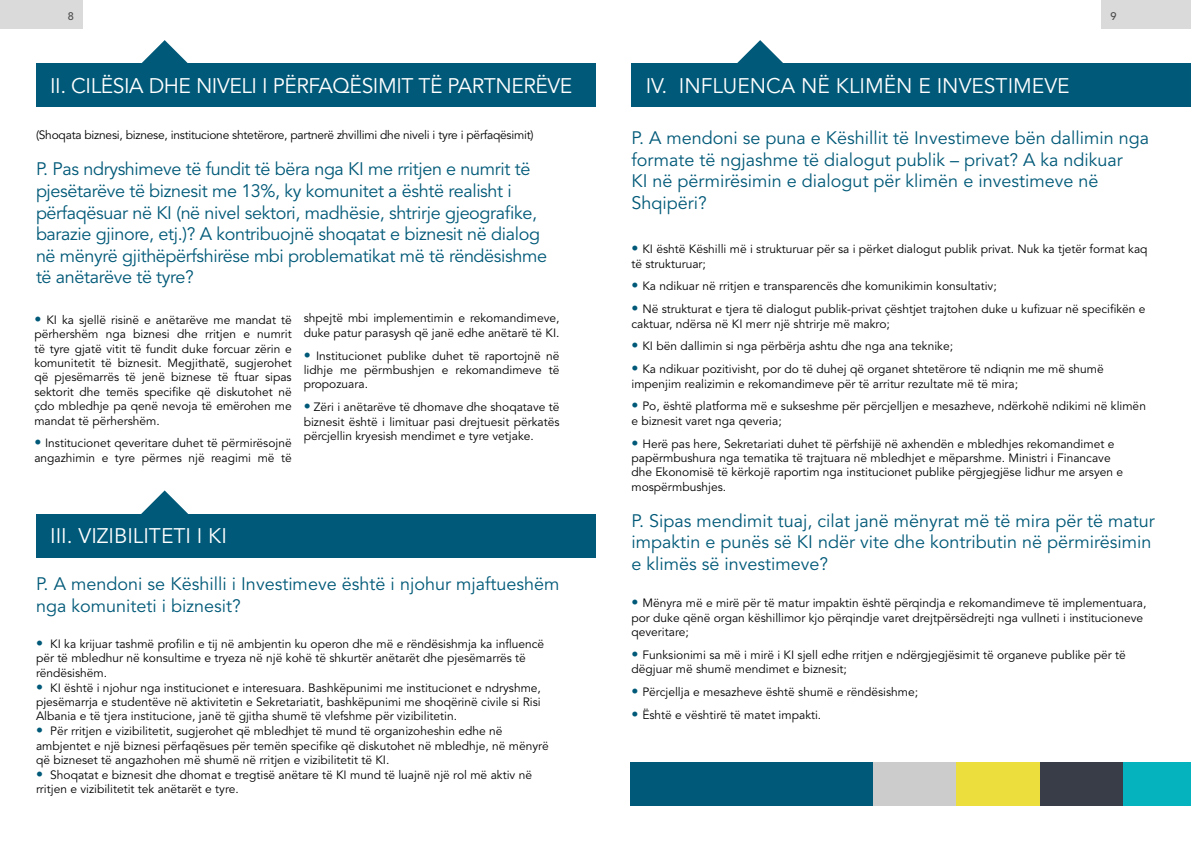
<style>
.page{position:relative;width:1191px;height:842px;background:#fff}
.page>*{position:absolute;margin:0;border:0;box-sizing:border-box;transform-origin:0 0}
.t1{font:21px "Avenir LT Std";color:#fff}
.t2{font:21px "Avenir LT Std";letter-spacing:-.02em;color:#fff}
.t3{font:18px/21.6px "Avenir LT Std";color:#005978}
.t4{font:18px/21.6px "Avenir LT Std";letter-spacing:-.02em;color:#005978}
.t5{font:12px/14.4px "Avenir LT Std";color:#000}
.t6{font:12px "Avenir LT Std";letter-spacing:-.02em;color:#000}
.t7{font:500 11px "Avenir LT Std";color:#4d4d4d}
.s1{font-size:14px;color:#005978}
</style>
<div class="page">
<div style="left:1101px;top:0;width:90px;height:29px;background:#dadada"></div>
<div style="left:0;top:0;width:83px;height:29px;background:#dadada"></div>
<div style="left:36px;top:514px;width:559px;height:43px;background:#005978"></div>
<svg style="left:141px;top:490px;width:47px;height:24px"></svg>
<div style="left:631px;top:64px;width:560px;height:43px;background:#005978"></div>
<svg style="left:728px;top:40px;width:64px;height:24px"></svg>
<div style="left:36px;top:64px;width:559px;height:43px;background:#005978"></div>
<svg style="left:133px;top:40px;width:64px;height:24px"></svg>
<div style="left:630px;top:763px;width:243px;height:43px;background:#005978"></div>
<div style="left:873px;top:763px;width:83px;height:43px;background:#ccc"></div>
<div style="left:956px;top:763px;width:84px;height:43px;background:#ebde3d"></div>
<div style="left:1040px;top:763px;width:83px;height:43px;background:#383d47"></div>
<div style="left:1123px;top:763px;width:68px;height:43px;background:#05b3be"></div>
<p class="t7" style="left:68px;top:9px;width:8px">8</p>
<p class="t7" style="left:1110px;top:9px;width:8px">9</p>
<h1 class="t2" style="left:50px;top:73px;width:524px">II. CILËSIA DHE NIVELI I PËRFAQËSIMIT TË PARTNERËVE</h1>
<h1 class="t1" style="left:645px;top:73px;width:425px">IV. INFLUENCA NË KLIMËN E INVESTIMEVE</h1>
<p class="t6" style="left:36px;top:128px;width:499px">(Shoqata biznesi, biznese, institucione shtetërore, partnerë zhvillimi dhe niveli i tyre i përfaqësimit)</p>
<p class="t4" style="left:36px;top:159px;width:512px">P. Pas ndryshimeve të fundit të bëra nga KI me rritjen e numrit të pjesëtarëve të biznesit me 13%, ky komunitet a është realisht i përfaqësuar në KI (në nivel sektori, madhësie, shtrirje gjeografike, barazie gjinore, etj.)? A kontribuojnë shoqatat e biznesit në dialog në mënyrë gjithëpërfshirëse mbi problematikat më të rëndësishme të anëtarëve të tyre?</p>
<p class="t5" style="left:34px;top:313px;width:259px;text-align:justify"><span class="s1">•</span> KI ka sjellë risinë e anëtarëve me mandat të përhershëm nga biznesi dhe rritjen e numrit të tyre gjatë vitit të fundit duke forcuar zërin e komunitetit të biznesit. Megjithatë, sugjerohet që pjesëmarrës të jenë biznese të ftuar sipas sektorit dhe temës specifike që diskutohet në çdo mbledhje pa qenë nevoja të emërohen me mandat të përhershëm.</p>
<p class="t5" style="left:34px;top:436px;width:259px"><span class="s1">•</span> Institucionet qeveritare duhet të përmirësojnë angazhimin e tyre përmes një reagimi më të</p>
<p class="t5" style="left:304px;top:311px;width:257px">shpejtë mbi implementimin e rekomandimeve, duke patur parasysh që janë edhe anëtarë të KI.</p>
<p class="t5" style="left:304px;top:349px;width:257px;text-align:justify"><span class="s1">•</span> Institucionet publike duhet të raportojnë në lidhje me përmbushjen e rekomandimeve të propozuara.</p>
<p class="t5" style="left:304px;top:400px;width:257px;text-align:justify"><span class="s1">•</span> Zëri i anëtarëve të dhomave dhe shoqatave të biznesit është i limituar pasi drejtuesit përkatës përcjellin kryesish mendimet e tyre vetjake.</p>
<h1 class="t1" style="left:50px;top:524px;width:178px">III. VIZIBILITETI I KI</h1>
<h2 class="t3" style="left:36px;top:573px;width:525px">P. A mendoni se Këshilli i Investimeve është i njohur mjaftueshëm nga komuniteti i biznesit?</h2>
<p class="t5" style="left:36px;top:637px;width:510px"><span class="s1">•</span> KI ka krijuar tashmë profilin e tij në ambjentin ku operon dhe më e rëndësishmja ka influencë për të mbledhur në konsultime e tryeza në një kohë të shkurtër anëtarët dhe pjesëmarrës të rëndësishëm.</p>
<p class="t5" style="left:36px;top:680px;width:506px;text-align:justify"><span class="s1">•</span> KI është i njohur nga institucionet e interesuara. Bashkëpunimi me institucionet e ndryshme, pjesëmarrja e studentëve në aktivitetin e Sekretariatit, bashkëpunimi me shoqërinë civile si Risi Albania e të tjera institucione, janë të gjitha shumë të vlefshme për vizibilitetin.</p>
<p class="t5" style="left:36px;top:724px;width:514px"><span class="s1">•</span> Për rritjen e vizibilitetit, sugjerohet që mbledhjet të mund të organizoheshin edhe në ambjentet e një biznesi përfaqësues për temën specifike që diskutohet në mbledhje, në mënyrë që bizneset të angazhohen më shumë në rritjen e vizibilitetit të KI.</p>
<p class="t5" style="left:36px;top:768px;width:497px"><span class="s1">•</span> Shoqatat e biznesit dhe dhomat e tregtisë anëtare të KI mund të luajnë një rol më aktiv në rritjen e vizibilitetit tek anëtarët e tyre.</p>
<h2 class="t3" style="left:631px;top:127px;width:519px">P. A mendoni se puna e Këshillit të Investimeve bën dallimin nga formate të ngjashme të dialogut publik – privat? A ka ndikuar<br>KI në përmirësimin e dialogut për klimën e investimeve në Shqipëri?</h2>
<p class="t5" style="left:631px;top:242px;width:517px"><span class="s1">•</span> KI është Këshilli më i strukturuar për sa i përket dialogut publik privat. Nuk ka tjetër format kaq të strukturuar;</p>
<p class="t5" style="left:631px;top:279px;width:367px"><span class="s1">•</span> Ka ndikuar në rritjen e transparencës dhe komunikimin konsultativ;</p>
<p class="t5" style="left:631px;top:302px;width:515px"><span class="s1">•</span> Në strukturat e tjera të dialogut publik-privat çështjet trajtohen duke u kufizuar në specifikën e caktuar, ndërsa në KI merr një shtrirje më makro;</p>
<p class="t5" style="left:631px;top:339px;width:323px"><span class="s1">•</span> KI bën dallimin si nga përbërja ashtu dhe nga ana teknike;</p>
<p class="t5" style="left:631px;top:362px;width:474px"><span class="s1">•</span> Ka ndikuar pozitivisht, por do të duhej që organet shtetërore të ndiqnin me më shumë impenjim realizimin e rekomandimeve për të arritur rezultate më të mira;</p>
<p class="t5" style="left:631px;top:399px;width:516px"><span class="s1">•</span> Po, është platforma më e sukseshme për përcjelljen e mesazheve, ndërkohë ndikimi në klimën e biznesit varet nga qeveria;</p>
<p class="t5" style="left:631px;top:437px;width:493px"><span class="s1">•</span> Herë pas here, Sekretariati duhet të përfshijë në axhendën e mbledhjes rekomandimet e papërmbushura nga tematika të trajtuara në mbledhjet e mëparshme. Ministri i Financave dhe Ekonomisë të kërkojë raportim nga institucionet publike përgjegjëse lidhur me arsyen e mospërmbushjes.</p>
<h2 class="t3" style="left:631px;top:510px;width:525px">P. Sipas mendimit tuaj, cilat janë mënyrat më të mira për të matur impaktin e punës së KI ndër vite dhe kontributin në përmirësimin e klimës së investimeve?</h2>
<p class="t5" style="left:631px;top:596px;width:516px"><span class="s1">•</span> Mënyra më e mirë për të matur impaktin është përqindja e rekomandimeve të implementuara, por duke qënë organ këshillimor kjo përqindje varet drejtpërsëdrejti nga vullneti i institucioneve qeveritare;</p>
<p class="t5" style="left:631px;top:648px;width:495px"><span class="s1">•</span> Funksionimi sa më i mirë i KI sjell edhe rritjen e ndërgjegjësimit të organeve publike për të dëgjuar më shumë mendimet e biznesit;</p>
<p class="t5" style="left:631px;top:685px;width:288px"><span class="s1">•</span> Përcjellja e mesazheve është shumë e rëndësishme;</p>
<p class="t5" style="left:631px;top:708px;width:191px"><span class="s1">•</span> Është e vështirë të matet impakti.</p>
</div>
